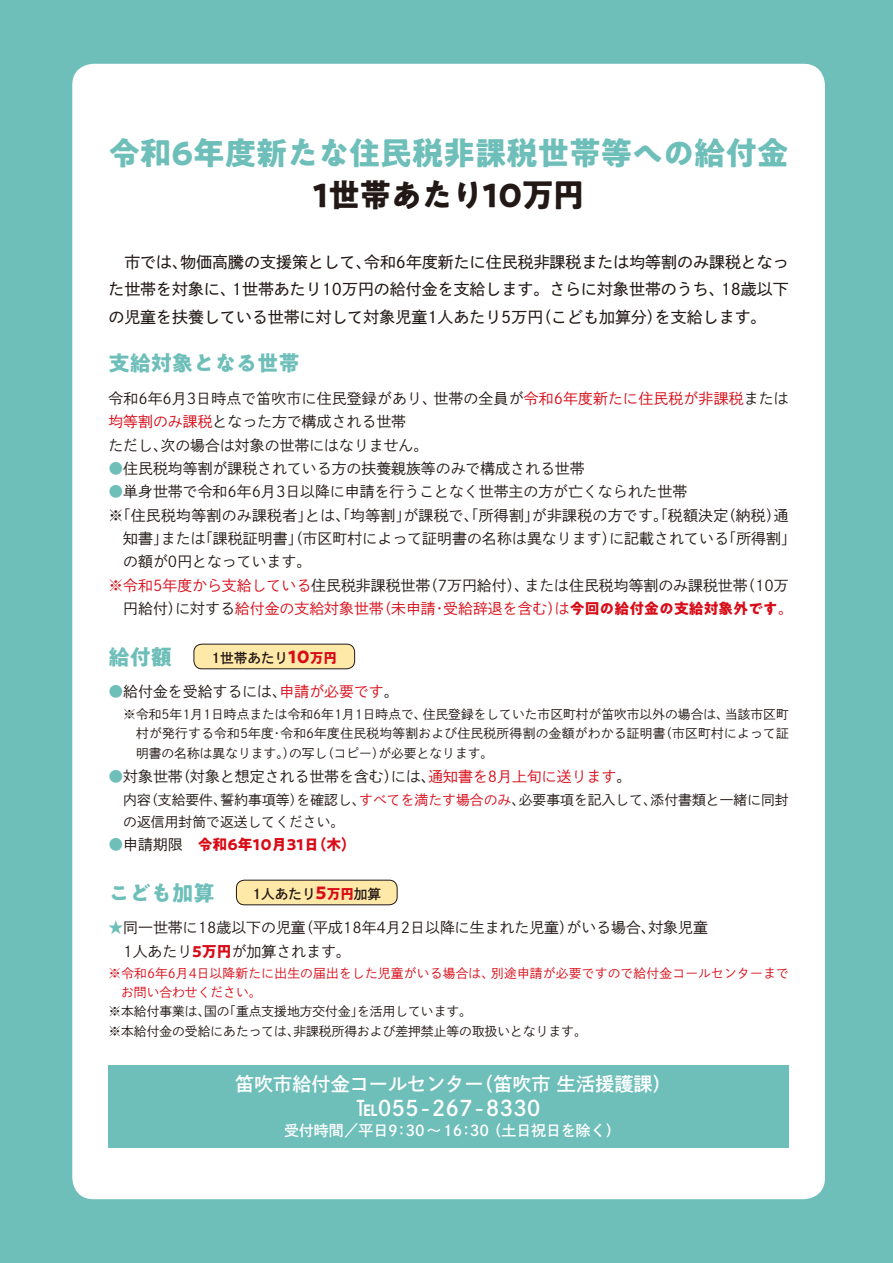
<style>
.page{position:relative;width:893px;height:1263px;background:#6ebeb9}
.page>*{position:absolute;margin:0;border:0;box-sizing:border-box;transform-origin:0 0}
.t1{font:700 31.95px "PA1 Gothic Std";letter-spacing:-.015em;color:#6ebeb9}
.t2{font:700 31.95px "PA1 Gothic Std";letter-spacing:-.025em;color:#221815}
.t3{font:700 21.3px "PA1 Gothic Std";color:#6ebeb9}
.t4{font:21.3px "P Shuei Go Kin Std B";color:#fff}
.t5{font:19.2px "P Shuei Go Kin Std B";color:#fff}
.t6{font:15.9px/27.6px "P Shuei Go Kin Std M";color:#221815;text-align:justify}
.t7{font:14.85px/23.4px "P Shuei Go Kin Std L";color:#221815}
.t8{font:14.85px "P Shuei Go Kin Std L";letter-spacing:.02em;color:#221815}
.t9{font:14.85px "P Shuei Go Kin Std L";color:#d80c18}
.t10{font:14.85px "P Shuei Go Kin Std B";color:#fff}
.t11{font:700 14.85px "PA1 Gothic Std";color:#d80c18}
.t12{font:13.8px/21.8px "P Shuei Go Kin Std L";color:#221815}
.t13{font:13.65px "P Shuei Go Kin Std B";color:#221815}
.t14{font:12.75px/19.6px "P Shuei Go Kin Std L";color:#221815}
.t15{font:12.75px/19.2px "P Shuei Go Kin Std L";letter-spacing:.015em;color:#d80c18}
.s1{color:#d80c18}
.s2{color:#6ebeb9}
.s3{color:#221815}
.s4{font-family:"PA1 Gothic Std";font-weight:700}
.s5{font-family:"PA1 Gothic Std";font-weight:700;font-size:16.95px;color:#d80c18}
.s6{font-family:"PA1 Gothic Std";font-weight:700;color:#d80c18}
.s7{font-family:"P Shuei Go Kin Std L";font-weight:400;color:#6ebeb9}
.s8{font-family:"P Shuei Go Kin Std L";font-weight:400;color:#221815}
</style>
<div class="page">
<div style="left:72px;top:64px;width:753px;height:1135px;background:#fff;border-radius:21px"></div>
<div style="left:236px;top:880px;width:161px;height:25px;background:#ffe9a9;border-radius:8px"></div>
<div style="left:236px;top:880px;width:162px;height:25px;border:1px solid #221815;border-radius:8px"></div>
<div style="left:194px;top:644px;width:161px;height:25px;background:#ffe9a9;border-radius:8px"></div>
<div style="left:193px;top:644px;width:162px;height:25px;border:1px solid #221815;border-radius:8px"></div>
<div style="left:108px;top:1065px;width:681px;height:83px;background:#6ebeb9"></div>
<h1 class="t1" style="left:108px;top:132px;width:682px">令和6年度新たな住民税非課税世帯等への給付金</h1>
<h1 class="t2" style="left:313px;top:175px;width:274px">1世帯あたり10万円</h1>
<p class="t6" style="left:108px;top:248px;width:682px">　市では、物価高騰の支援策として、令和6年度新たに住民税非課税または均等割のみ課税となった世帯を対象に、1世帯あたり10万円の給付金を支給します。さらに対象世帯のうち、18歳以下の児童を扶養している世帯に対して対象児童1人あたり5万円（こども加算分）を支給します。</p>
<h2 class="t3" style="left:108px;top:350px;width:193px">支給対象となる世帯</h2>
<p class="t7" style="left:108px;top:386px;width:682px">令和6年6月3日時点で笛吹市に住民登録があり、世帯の全員が<span class="s1">令和6年度新たに住民税が非課税</span>または<span class="s1">均等割のみ課税</span>となった方で構成される世帯<br>ただし、次の場合は対象の世帯にはなりません。</p>
<p class="t7" style="left:108px;top:456px;width:478px"><span class="s2">●</span>住民税均等割が課税されている方の扶養親族等のみで構成される世帯</p>
<p class="t7" style="left:108px;top:480px;width:580px"><span class="s2">●</span>単身世帯で令和6年6月3日以降に申請を行うことなく世帯主の方が亡くなられた世帯</p>
<p class="t8" style="left:108px;top:505px;width:682px">※「住民税均等割のみ課税者」とは、「均等割」が課税で、「所得割」が非課税の方です。「税額決定（納税）通</p>
<p class="t7" style="left:123px;top:527px;width:674px">知書」または「課税証明書」（市区町村によって証明書の名称は異なります）に記載されている「所得割」</p>
<p class="t7" style="left:123px;top:550px;width:189px">の額が0円となっています。</p>
<p class="t7" style="left:108px;top:573px;width:682px"><span class="s1">※令和5年度から支給している</span>住民税非課税世帯（7万円給付）、または住民税均等割のみ課税世帯（10万</p>
<p class="t9" style="left:123px;top:599px;width:671px"><span class="s3">円給付）に対する</span>給付金の支給対象世帯（未申請・受給辞退を含む）は<span class="s4">今回の給付金の支給対象外です</span>。</p>
<h2 class="t3" style="left:108px;top:643px;width:65px">給付額</h2>
<p class="t13" style="left:211px;top:648px;width:127px">1世帯あたり<span class="s5">10</span><span class="s6">万円</span></p>
<p class="t7" style="left:108px;top:680px;width:292px"><span class="s2">●</span>給付金を受給するには、<span class="s1">申請が必要です</span>。</p>
<p class="t14" style="left:136px;top:704px;width:654px;text-align:justify;text-indent:-13px">※令和5年1月1日時点または令和6年1月1日時点で、住民登録をしていた市区町村が笛吹市以外の場合は、当該市区町村が発行する令和5年度・令和6年度住民税均等割および住民税所得割の金額がわかる証明書（市区町村によって証明書の名称は異なります。）の写し（コピー）が必要となります。</p>
<p class="t7" style="left:108px;top:765px;width:524px"><span class="s2">●</span>対象世帯（対象と想定される世帯を含む）には、<span class="s1">通知書を8月上旬に送ります</span>。</p>
<p class="t12" style="left:123px;top:788px;width:667px">内容（支給要件、誓約事項等）を確認し、<span class="s1">すべてを満たす場合のみ</span>、必要事項を記入して、添付書類と一緒に同封の返信用封筒で返送してください。</p>
<p class="t11" style="left:108px;top:835px;width:249px"><span class="s7">●</span><span class="s8">申請期限　</span>令和6年10月31日（木）</p>
<h2 class="t3" style="left:108px;top:879px;width:108px">こども加算</h2>
<p class="t13" style="left:252px;top:884px;width:130px">1人あたり<span class="s5">5</span><span class="s6">万円</span>加算</p>
<p class="t7" style="left:123px;top:916px;width:586px;text-indent:-15px"><span class="s2">★</span>同一世帯に18歳以下の児童（平成18年4月2日以降に生まれた児童）がいる場合、対象児童<br>1人あたり<span class="s6">5万円</span>が加算されます。</p>
<p class="t15" style="left:121px;top:964px;width:669px;text-indent:-13px">※令和6年6月4日以降新たに出生の届出をした児童がいる場合は、別途申請が必要ですので給付金コールセンターまでお問い合わせください。</p>
<p class="t14" style="left:108px;top:1002px;width:480px;line-height:19.2px">※本給付事業は、国の「重点支援地方交付金」を活用しています。<br>※本給付金の受給にあたっては、非課税所得および差押禁止等の取扱いとなります。</p>
<p class="t5" style="left:235px;top:1070px;width:438px">笛吹市給付金コールセンター（笛吹市 生活援護課）</p>
<h2 class="t4" style="left:357px;top:1093px;width:186px">℡055-267-8330</h2>
<p class="t10" style="left:284px;top:1120px;width:338px">受付時間／平日9：30～16：30 （土日祝日を除く）</p>
</div>
